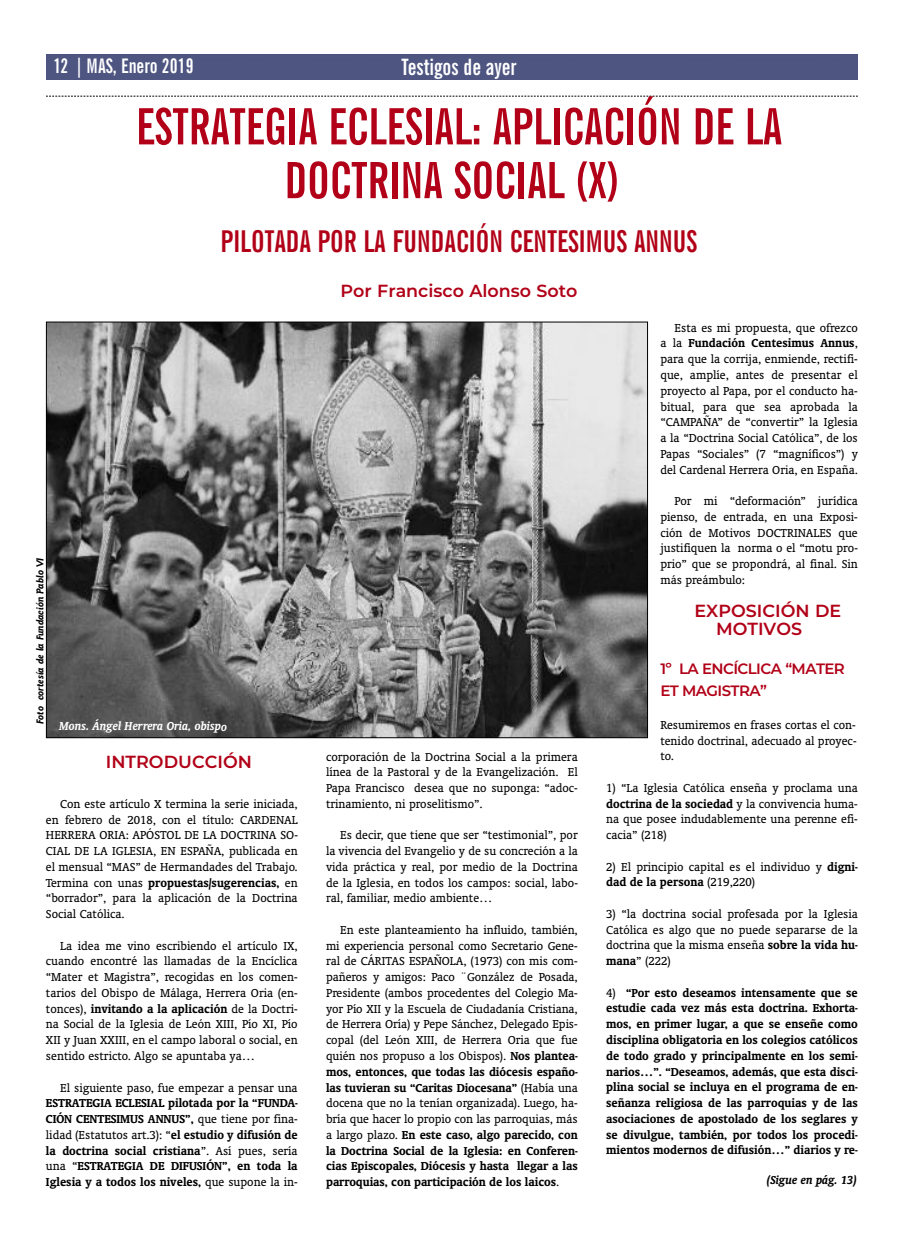
<style>
.page{position:relative;width:904px;height:1234px;background:#fff}
.page>*{position:absolute;margin:0;border:0;box-sizing:border-box;transform-origin:0 0}
.t1{font:700 extra-condensed 50px/53.8px "News Gothic BT";color:#b10017;text-align:center}
.t2{font:700 extra-condensed 30px "News Gothic BT";color:#b10017}
.t3{font:700 extra-condensed 22.5px "News Gothic BT";color:#fff}
.t4{font:700 extra-condensed 20px "News Gothic BT";color:#fff}
.t5{font:600 17.5px/17.5px "Montserrat";color:#b10017}
.t6{font:600 15px/22px "Montserrat";letter-spacing:-.04em;color:#b10017}
.t7{font:13.12px/15.8px "Oranda BT";color:#000;text-align:justify}
.t8{font:700 13.12px/15.8px "Oranda BT";color:#000;text-align:justify}
.t9{font:italic 700 13.12px "Oranda BT";color:#fff}
.t10{font:italic 700 13.12px "Oranda BT";color:#000}
.t11{font:italic 700 10px "Goudy Sans IT Cby BT";letter-spacing:-.015em;color:#000}
.s1{font-weight:700}
.s2{font-weight:400}
</style>
<div class="page">
<div style="left:46px;top:55px;width:811px;height:25px;background:#4e5581"></div>
<svg style="left:46px;top:96px;width:811px;height:1px"></svg>
<img style="left:48px;top:323px;width:598px;height:412px">
<h3 class="t4" style="left:54px;top:54px;width:142px">12 |MAS, Enero 2019</h3>
<h3 class="t3" style="left:401px;top:54px;width:117px">Testigos de ayer</h3>
<h1 class="t1" style="left:136px;top:100px;width:647px">ESTRATEGIA ECLESIAL: APLICACIÓN DE LA<br>DOCTRINA SOCIAL (X)</h1>
<h2 class="t2" style="left:220px;top:224px;width:478px">PILOTADA POR LA FUNDACIÓN CENTESIMUS ANNUS</h2>
<h3 class="t5" style="left:340px;top:281px;width:238px">Por Francisco Alonso Soto</h3>
<p class="t11" style="left:34px;top:723px;width:168px;rotate:-90deg">Foto cortesía de la Fundación Pablo VI</p>
<p class="t9" style="left:59px;top:718px;width:169px">Mons. Ángel Herrera Oria, obispo</p>
<h3 class="t5" style="left:106px;top:751px;width:148px">INTRODUCCIÓN</h3>
<p class="t7" style="left:46px;top:795px;width:254px;text-indent:14px">Con este artículo X termina la serie iniciada, en febrero de 2018, con el título: CARDENAL HERRERA ORIA: APÓSTOL DE LA DOCTRINA SO-CIAL DE LA IGLESIA, EN ESPAÑA, publicada en el mensual “MAS” de Hermandades del Trabajo.<br>Termina con unas <span class="s1">propuestas/sugerencias,</span> en “borrador”, para la aplicación de la Doctrina Social Católica.</p>
<p class="t7" style="left:46px;top:937px;width:253px;text-indent:14px">La idea me vino escribiendo el artículo IX, cuando encontré las llamadas de la Encíclica “Mater et Magistra”, recogidas en los comen&shy;tarios del Obispo de Málaga, Herrera Oria (en&shy;tonces), <span class="s1">invitando a la aplicación</span> de la Doctri&shy;na Social de la Iglesia de León XIII, Pío XI, Pío XII y Juan XXIII, en el campo laboral o social, en sentido estricto. Algo se apuntaba ya…</p>
<p class="t7" style="left:60px;top:1078px;width:239px">El siguiente paso, fue empezar a pensar una</p>
<p class="t8" style="left:46px;top:1094px;width:253px">ESTRATEGIA ECLESIAL pilotada por la “FUNDA-CIÓN CENTESIMUS ANNUS”, <span class="s2">que tiene por fina&shy;lidad (Estatutos art.3): “</span>el estudio y difusión de la doctrina social cristiana<span class="s2">”. Así pues, sería una “</span>ESTRATEGIA DE DIFUSIÓN”, en toda la Iglesia y a todos los niveles, <span class="s2">que supone la in-</span></p>
<p class="t7" style="left:326px;top:748px;width:253px">corporación de la Doctrina Social a la primera línea de la Pastoral y de la Evangelización. El Papa Francisco desea que no suponga: “adoc&shy;trinamiento, ni proselitismo”.</p>
<p class="t7" style="left:326px;top:826px;width:253px;text-indent:14px">Es decir, que tiene que ser “testimonial”, por la vivencia del Evangelio y de su concreción a la vida práctica y real, por medio de la Doctrina de la Iglesia, en todos los campos: social, labo&shy;ral, familiar, medio ambiente…</p>
<p class="t7" style="left:326px;top:921px;width:253px;text-indent:14px">En este planteamiento ha influido, también, mi experiencia personal como Secretario Gene&shy;ral de CÁRITAS ESPAÑOLA, (1973) con mis com&shy;pañeros y amigos: Paco ¨González de Posada, Presidente (ambos procedentes del Colegio Ma&shy;yor Pío XII y la Escuela de Ciudadanía Cristiana, de Herrera Oría) y Pepe Sánchez, Delegado Epis&shy;copal (del León XIII, de Herrera Oria que fue quién nos propuso a los Obispos). <span class="s1">Nos plantea&shy;mos, entonces, que todas las diócesis españo&shy;las tuvieran su “Caritas Diocesana”</span> (Había una docena que no la tenían organizada). Luego, ha&shy;bría que hacer lo propio con las parroquias, más a largo plazo. <span class="s1">En este caso, algo parecido, con la Doctrina Social de la Iglesia: en Conferen&shy;cias Episcopales, Diócesis y hasta llegar a las parroquias, con participación de los laicos</span>.</p>
<p class="t7" style="left:660px;top:319px;width:199px;text-indent:14px">Esta es mi propuesta, que ofrezco a la <span class="s1">Fundación Centesimus Annus</span>, para que la corrija, enmiende, rectifi&shy;que, amplíe, antes de presentar el proyecto al Papa, por el conducto ha&shy;bitual, para que sea aprobada la “CAMPAÑA” de “convertir” la Iglesia a la “Doctrina Social Católica”, de los Papas “Sociales” (7 “magníficos”) y del Cardenal Herrera Oria, en España.</p>
<p class="t7" style="left:660px;top:492px;width:199px;text-indent:14px">Por mi “deformación” jurídica pienso, de entrada, en una Exposi&shy;ción de Motivos DOCTRINALES que justifiquen la norma o el “motu pro&shy;prio” que se propondrá, al final. Sin más preámbulo:</p>
<h3 class="t5" style="left:716px;top:601px;width:127px;text-indent:-21px">EXPOSICIÓN DE<br>MOTIVOS</h3>
<p class="t6" style="left:660px;top:656px;width:186px">1º LA ENCÍCLICA “MATER<br>ET MAGISTRA”</p>
<p class="t7" style="left:660px;top:716px;width:198px">Resumiremos en frases cortas el con&shy;tenido doctrinal, adecuado al proyec&shy;to.</p>
<p class="t7" style="left:606px;top:779px;width:253px">1) “La Iglesia Católica enseña y proclama una <span class="s1">doctrina de la sociedad</span> y la convivencia huma&shy;na que posee indudablemente una perenne efi&shy;cacia” (218)</p>
<p class="t7" style="left:606px;top:858px;width:253px">2) El principio capital es el individuo y <span class="s1">digni&shy;dad de la persona</span> (219,220)</p>
<p class="t7" style="left:606px;top:905px;width:253px">3) “la doctrina social profesada por la Iglesia Católica es algo que no puede separarse de la doctrina que la misma enseña <span class="s1">sobre la vida hu&shy;mana</span>” (222)</p>
<p class="t8" style="left:606px;top:984px;width:253px"><span class="s2">4)</span> “Por esto deseamos intensamente que se estudie cada vez más esta doctrina. Exhorta&shy;mos, en primer lugar, a que se enseñe como disciplina obligatoria en los colegios católicos de todo grado y principalmente en los semi&shy;narios…”. “Deseamos, además, que esta disci&shy;plina social se incluya en el programa de en&shy;señanza religiosa de las parroquias y de las asociaciones de apostolado de los seglares y se divulgue, también, por todos los procedi&shy;mientos modernos de difusión…” diarios y re-</p>
<p class="t10" style="left:767px;top:1171px;width:91px">(Sigue en pág. 13)</p>
</div>
